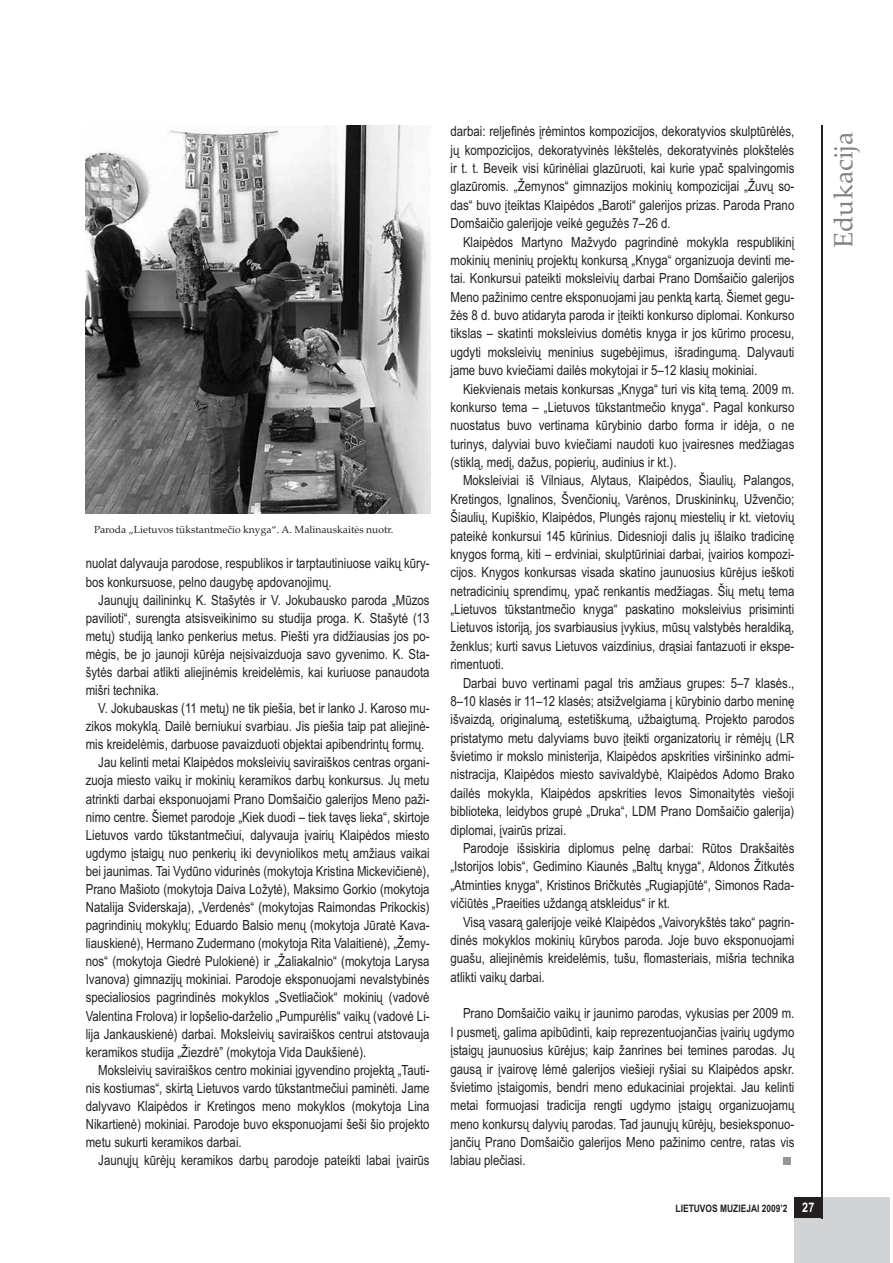
<style>
.page{position:relative;width:893px;height:1263px;background:#fff}
.page>*{position:absolute;margin:0;border:0;box-sizing:border-box;transform-origin:0 0}
.t1{font:26.4px "Palatino Linotype";letter-spacing:.01em;color:#808285}
.t2{font:13.95px/18.5px "Arial Narrow";color:#231f20;text-align:justify}
.t3{font:10.35px "Palatino Linotype";color:#231f20}
.t4{font:700 10.35px "Arial Narrow";color:#231f20}
.s1{font-size:13.2px;color:#fff}
</style>
<div class="page">
<div style="left:794px;top:1197px;width:96px;height:65px;background:#d1d3d4"></div>
<hr style="left:822px;top:125px;width:1px;height:1093px;background:#231f20">
<div style="left:794px;top:1197px;width:28px;height:21px;background:#231f20"></div>
<img style="left:86px;top:125px;width:344px;height:389px">
<div style="left:784px;top:1157px;width:7px;height:8px;background:#939598"></div>
<p class="t3" style="left:94px;top:525px;width:301px">Paroda „Lietuvos tūkstantmečio knyga“. A. Malinauskaitės nuotr.</p>
<p class="t2" style="left:86px;top:556px;width:345px">nuolat dalyvauja parodose, respublikos ir tarptautiniuose vaikų kūry&shy;bos konkursuose, pelno daugybę apdovanojimų.</p>
<p class="t2" style="left:86px;top:592px;width:345px;text-indent:13px">Jaunųjų dailininkų K. Stašytės ir V. Jokubausko paroda „Mūzos pavilioti“, surengta atsisveikinimo su studija proga. K. Stašytė (13 metų) studiją lanko penkerius metus. Piešti yra didžiausias jos po&shy;mėgis, be jo jaunoji kūrėja neįsivaizduoja savo gyvenimo. K. Sta&shy;šytės darbai atlikti aliejinėmis kreidelėmis, kai kuriuose panaudota mišri technika.</p>
<p class="t2" style="left:98px;top:700px;width:333px">V. Jokubauskas (11 metų) ne tik piešia, bet ir lanko J. Karoso mu-</p>
<p class="t2" style="left:86px;top:718px;width:345px">zikos mokyklą. Dailė berniukui svarbiau. Jis piešia taip pat aliejinė-</p>
<p class="t2" style="left:86px;top:737px;width:340px">mis kreidelėmis, darbuose pavaizduoti objektai apibendrintų formų.</p>
<p class="t2" style="left:98px;top:755px;width:333px">Jau kelinti metai Klaipėdos moksleivių saviraiškos centras organi-</p>
<p class="t2" style="left:86px;top:773px;width:345px">zuoja miesto vaikų ir mokinių keramikos darbų konkursus. Jų metu</p>
<p class="t2" style="left:86px;top:791px;width:345px">atrinkti darbai eksponuojami Prano Domšaičio galerijos Meno paži-</p>
<p class="t2" style="left:86px;top:809px;width:345px">nimo centre. Šiemet parodoje „Kiek duodi – tiek tavęs lieka“, skirtoje</p>
<p class="t2" style="left:86px;top:827px;width:345px">Lietuvos vardo tūkstantmečiui, dalyvauja įvairių Klaipėdos miesto</p>
<p class="t2" style="left:86px;top:845px;width:345px">ugdymo įstaigų nuo penkerių iki devyniolikos metų amžiaus vaikai</p>
<p class="t2" style="left:86px;top:863px;width:345px">bei jaunimas. Tai Vydūno vidurinės (mokytoja Kristina Mickevičienė),</p>
<p class="t2" style="left:86px;top:881px;width:345px">Prano Mašioto (mokytoja Daiva Ložytė), Maksimo Gorkio (mokytoja</p>
<p class="t2" style="left:86px;top:899px;width:345px">Natalija Sviderskaja), „Verdenės“ (mokytojas Raimondas Prikockis)</p>
<p class="t2" style="left:86px;top:917px;width:345px">pagrindinių mokyklų; Eduardo Balsio menų (mokytoja Jūratė Kava-</p>
<p class="t2" style="left:86px;top:935px;width:345px">liauskienė), Hermano Zudermano (mokytoja Rita Valaitienė), „Žemy-</p>
<p class="t2" style="left:86px;top:954px;width:345px">nos“ (mokytoja Giedrė Pulokienė) ir „Žaliakalnio“ (mokytoja Larysa</p>
<p class="t2" style="left:86px;top:972px;width:345px">Ivanova) gimnazijų mokiniai. Parodoje eksponuojami nevalstybinės</p>
<p class="t2" style="left:86px;top:990px;width:345px">specialiosios pagrindinės mokyklos „Svetliačiok“ mokinių (vadovė</p>
<p class="t2" style="left:86px;top:1008px;width:345px">Valentina Frolova) ir lopšelio-darželio „Pumpurėlis“ vaikų (vadovė Li-</p>
<p class="t2" style="left:86px;top:1026px;width:345px">lija Jankauskienė) darbai. Moksleivių saviraiškos centrui atstovauja</p>
<p class="t2" style="left:86px;top:1044px;width:282px">keramikos studija „Žiezdrė” (mokytoja Vida Daukšienė).</p>
<p class="t2" style="left:98px;top:1062px;width:333px">Moksleivių saviraiškos centro mokiniai įgyvendino projektą „Tauti-</p>
<p class="t2" style="left:86px;top:1080px;width:345px">nis kostiumas“, skirtą Lietuvos vardo tūkstantmečiui paminėti. Jame</p>
<p class="t2" style="left:86px;top:1098px;width:345px">dalyvavo Klaipėdos ir Kretingos meno mokyklos (mokytoja Lina</p>
<p class="t2" style="left:86px;top:1116px;width:345px">Nikartienė) mokiniai. Parodoje buvo eksponuojami šeši šio projekto</p>
<p class="t2" style="left:86px;top:1134px;width:157px">metu sukurti keramikos darbai.</p>
<p class="t2" style="left:98px;top:1152px;width:333px">Jaunųjų kūrėjų keramikos darbų parodoje pateikti labai įvairūs</p>
<p class="t2" style="left:450px;top:123px;width:345px">darbai: reljefinės įrėmintos kompozicijos, dekoratyvios skulptūrėlės, jų kompozicijos, dekoratyvinės lėkštelės, dekoratyvinės plokštelės ir t. t. Beveik visi kūrinėliai glazūruoti, kai kurie ypač spalvingomis glazūromis. „Žemynos“ gimnazijos mokinių kompozicijai „Žuvų so&shy;das“ buvo įteiktas Klaipėdos „Baroti“ galerijos prizas. Paroda Prano Domšaičio galerijoje veikė gegužės 7–26 d.</p>
<p class="t2" style="left:450px;top:234px;width:345px;text-indent:13px">Klaipėdos Martyno Mažvydo pagrindinė mokykla respublikinį mokinių meninių projektų konkursą „Knyga“ organizuoja devinti me&shy;tai. Konkursui pateikti moksleivių darbai Prano Domšaičio galerijos Meno pažinimo centre eksponuojami jau penktą kartą. Šiemet gegu&shy;žės 8 d. buvo atidaryta paroda ir įteikti konkurso diplomai. Konkurso tikslas – skatinti moksleivius domėtis knyga ir jos kūrimo procesu, ugdyti moksleivių meninius sugebėjimus, išradingumą. Dalyvauti jame buvo kviečiami dailės mokytojai ir 5–12 klasių mokiniai.</p>
<p class="t2" style="left:450px;top:381px;width:345px;text-indent:13px">Kiekvienais metais konkursas „Knyga“ turi vis kitą temą. 2009 m. konkurso tema – „Lietuvos tūkstantmečio knyga“. Pagal konkurso nuostatus buvo vertinama kūrybinio darbo forma ir idėja, o ne turinys, dalyviai buvo kviečiami naudoti kuo įvairesnes medžiagas (stiklą, medį, dažus, popierių, audinius ir kt.).</p>
<p class="t2" style="left:450px;top:473px;width:345px;text-indent:13px">Moksleiviai iš Vilniaus, Alytaus, Klaipėdos, Šiaulių, Palangos, Kretingos, Ignalinos, Švenčionių, Varėnos, Druskininkų, Užvenčio; Šiaulių, Kupiškio, Klaipėdos, Plungės rajonų miestelių ir kt. vietovių pateikė konkursui 145 kūrinius. Didesnioji dalis jų išlaiko tradicinę knygos formą, kiti – erdviniai, skulptūriniai darbai, įvairios kompozi&shy;cijos. Knygos konkursas visada skatino jaunuosius kūrėjus ieškoti netradicinių sprendimų, ypač renkantis medžiagas. Šių metų tema „Lietuvos tūkstantmečio knyga“ paskatino moksleivius prisiminti Lietuvos istoriją, jos svarbiausius įvykius, mūsų valstybės heraldiką, ženklus; kurti savus Lietuvos vaizdinius, drąsiai fantazuoti ir ekspe&shy;rimentuoti.</p>
<p class="t2" style="left:450px;top:675px;width:345px;text-indent:13px">Darbai buvo vertinami pagal tris amžiaus grupes: 5–7 klasės., 8–10 klasės ir 11–12 klasės; atsižvelgiama į kūrybinio darbo meninę išvaizdą, originalumą, estetiškumą, užbaigtumą. Projekto parodos pristatymo metu dalyviams buvo įteikti organizatorių ir rėmėjų (LR švietimo ir mokslo ministerija, Klaipėdos apskrities viršininko admi&shy;nistracija, Klaipėdos miesto savivaldybė, Klaipėdos Adomo Brako dailės mokykla, Klaipėdos apskrities Ievos Simonaitytės viešoji biblioteka, leidybos grupė „Druka“, LDM Prano Domšaičio galerija) diplomai, įvairūs prizai.</p>
<p class="t2" style="left:450px;top:840px;width:345px;text-indent:13px">Parodoje išsiskiria diplomus pelnę darbai: Rūtos Drakšaitės „Istorijos lobis“, Gedimino Kiaunės „Baltų knyga“, Aldonos Žitkutės „Atminties knyga“, Kristinos Bričkutės „Rugiapjūtė“, Simonos Rada&shy;vičiūtės „Praeities uždangą atskleidus“ ir kt.</p>
<p class="t2" style="left:450px;top:914px;width:345px;text-indent:13px">Visą vasarą galerijoje veikė Klaipėdos „Vaivorykštės tako“ pagrin&shy;dinės mokyklos mokinių kūrybos paroda. Joje buvo eksponuojami guašu, aliejinėmis kreidelėmis, tušu, flomasteriais, mišria technika atlikti vaikų darbai.</p>
<p class="t2" style="left:450px;top:1006px;width:345px;text-indent:13px">Prano Domšaičio vaikų ir jaunimo parodas, vykusias per 2009 m.<br>I pusmetį, galima apibūdinti, kaip reprezentuojančias įvairių ugdymo įstaigų jaunuosius kūrėjus; kaip žanrines bei temines parodas. Jų gausą ir įvairovę lėmė galerijos viešieji ryšiai su Klaipėdos apskr. švietimo įstaigomis, bendri meno edukaciniai projektai. Jau kelinti metai formuojasi tradicija rengti ugdymo įstaigų organizuojamų meno konkursų dalyvių parodas. Tad jaunųjų kūrėjų, besieksponuo&shy;jančių Prano Domšaičio galerijos Meno pažinimo centre, ratas vis labiau plečiasi.</p>
<p class="t4" style="left:675px;top:1205px;width:140px">LIETUVOS MUZIEJAI 2009’2 <span class="s1">27</span></p>
<h1 class="t1" style="left:833px;top:248px;width:118px;rotate:-90deg">Edukacĳa</h1>
</div>
